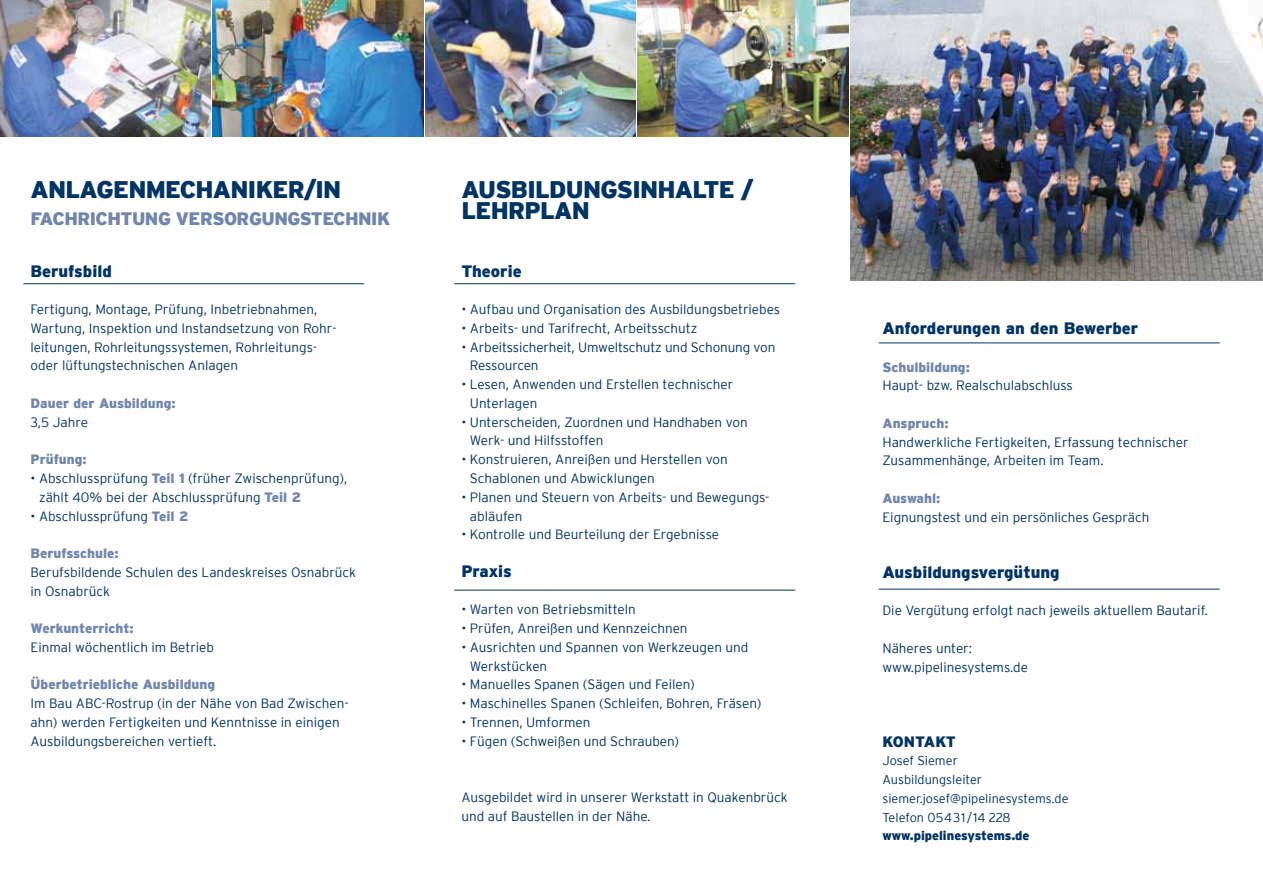
<style>
.page{position:relative;width:1263px;height:893px;background:#fff}
.page>*{position:absolute;margin:0;border:0;box-sizing:border-box;transform-origin:0 0}
.t1{font:900 24px/21px "Interstate";letter-spacing:-.03em;color:#003462}
.t2{font:900 18px "Interstate";letter-spacing:-.03em;color:#7186ab}
.t3{font:900 16.5px "Interstate";color:#003462}
.t4{font:900 15px "Interstate";color:#003462}
.t5{font:300 13.5px/18.8px "Interstate";color:#003462}
.t6{font:900 13.5px "Interstate";color:#7186ab}
.t7{font:300 12.75px/18.8px "Interstate";color:#003462}
.t8{font:900 12.75px "Interstate";color:#003462}
.s1{font-weight:900;color:#7186ab}
</style>
<div class="page">
<hr style="left:454px;top:283px;width:341px;height:1px;background:#003462">
<hr style="left:454px;top:590px;width:341px;height:1px;background:#003462">
<hr style="left:23px;top:283px;width:341px;height:1px;background:#003462">
<hr style="left:879px;top:589px;width:341px;height:1px;background:#003462">
<hr style="left:879px;top:343px;width:341px;height:1px;background:#003462">
<img style="left:638px;top:0;width:210px;height:136px">
<img style="left:213px;top:0;width:210px;height:136px">
<img style="left:0;top:0;width:210px;height:136px">
<img style="left:425px;top:0;width:211px;height:136px">
<img style="left:850px;top:0;width:413px;height:281px">
<h1 class="t1" style="left:31px;top:179px;width:312px">Anlagenmechaniker/in</h1>
<h2 class="t2" style="left:31px;top:208px;width:361px">Fachrichtung Versorgungstechnik</h2>
<p class="t3" style="left:31px;top:261px;width:83px">Berufsbild</p>
<p class="t5" style="left:31px;top:300px;width:308px">Fertigung, Montage, Prüfung, Inbetriebnahmen, Wartung, Inspektion und Instandsetzung von Rohr&shy;leitungen, Rohrleitungssystemen, Rohrleitungs&shy;oder lüftungstechnischen Anlagen</p>
<p class="t6" style="left:31px;top:395px;width:147px">Dauer der Ausbildung:</p>
<p class="t5" style="left:31px;top:412px;width:59px">3,5 Jahre</p>
<p class="t6" style="left:31px;top:452px;width:58px">Prüfung:</p>
<p class="t5" style="left:39px;top:469px;width:310px;text-indent:-9px">• Abschlussprüfung <span class="s1">Teil 1</span> (früher Zwischenprüfung), zählt 40% bei der Abschlussprüfung <span class="s1">Teil 2</span></p>
<p class="t5" style="left:31px;top:506px;width:159px">• Abschlussprüfung <span class="s1">Teil 2</span></p>
<p class="t6" style="left:31px;top:545px;width:90px">Berufsschule:</p>
<p class="t5" style="left:31px;top:562px;width:327px">Berufsbildende Schulen des Landeskreises Osnabrück in Osnabrück</p>
<p class="t6" style="left:31px;top:620px;width:105px">Werkunterricht:</p>
<p class="t5" style="left:31px;top:637px;width:185px">Einmal wöchentlich im Betrieb</p>
<p class="t6" style="left:31px;top:677px;width:186px">Überbetriebliche Ausbildung</p>
<p class="t5" style="left:31px;top:694px;width:320px">Im Bau ABC-Rostrup (in der Nähe von Bad Zwischen&shy;ahn) werden Fertigkeiten und Kenntnisse in einigen<br>Ausbildungsbereichen vertieft.</p>
<h1 class="t1" style="left:461px;top:179px;width:294px">Ausbildungsinhalte /<br>Lehrplan</h1>
<p class="t3" style="left:461px;top:261px;width:62px">Theorie</p>
<p class="t5" style="left:461px;top:300px;width:320px">• Aufbau und Organisation des Ausbildungsbetriebes</p>
<p class="t5" style="left:461px;top:319px;width:237px">• Arbeits- und Tarifrecht, Arbeitsschutz</p>
<p class="t5" style="left:470px;top:337px;width:307px;text-indent:-9px">• Arbeitssicherheit, Umweltschutz und Schonung von<br>Ressourcen</p>
<p class="t5" style="left:470px;top:375px;width:265px;text-indent:-9px">• Lesen, Anwenden und Erstellen technischer<br>Unterlagen</p>
<p class="t5" style="left:470px;top:412px;width:279px;text-indent:-9px">• Unterscheiden, Zuordnen und Handhaben von<br>Werk- und Hilfsstoffen</p>
<p class="t5" style="left:470px;top:450px;width:259px;text-indent:-9px">• Konstruieren, Anreißen und Herstellen von<br>Schablonen und Abwicklungen</p>
<p class="t5" style="left:470px;top:487px;width:301px;text-indent:-9px">• Planen und Steuern von Arbeits- und Bewegungs&shy;abläufen</p>
<p class="t5" style="left:461px;top:525px;width:259px">• Kontrolle und Beurteilung der Ergebnisse</p>
<p class="t3" style="left:461px;top:561px;width:52px">Praxis</p>
<p class="t5" style="left:461px;top:600px;width:176px">• Warten von Betriebsmitteln</p>
<p class="t5" style="left:461px;top:619px;width:228px">• Prüfen, Anreißen und Kennzeichnen</p>
<p class="t5" style="left:470px;top:637px;width:280px;text-indent:-9px">• Ausrichten und Spannen von Werkzeugen und<br>Werkstücken</p>
<p class="t5" style="left:461px;top:675px;width:235px">• Manuelles Spanen (Sägen und Feilen)</p>
<p class="t5" style="left:461px;top:694px;width:301px">• Maschinelles Spanen (Schleifen, Bohren, Fräsen)</p>
<p class="t5" style="left:461px;top:712px;width:131px">• Trennen, Umformen</p>
<p class="t5" style="left:461px;top:731px;width:219px">• Fügen (Schweißen und Schrauben)</p>
<p class="t5" style="left:461px;top:787px;width:328px">Ausgebildet wird in unserer Werkstatt in Quakenbrück und auf Baustellen in der Nähe.</p>
<p class="t3" style="left:882px;top:319px;width:257px">Anforderungen an den Bewerber</p>
<p class="t6" style="left:882px;top:359px;width:89px">Schulbildung:</p>
<p class="t5" style="left:882px;top:376px;width:192px">Haupt- bzw. Realschulabschluss</p>
<p class="t6" style="left:882px;top:415px;width:68px">Anspruch:</p>
<p class="t5" style="left:882px;top:432px;width:308px">Handwerkliche Fertigkeiten, Erfassung technischer<br>Zusammenhänge, Arbeiten im Team.</p>
<p class="t6" style="left:882px;top:490px;width:60px">Auswahl:</p>
<p class="t5" style="left:882px;top:507px;width:269px">Eignungstest und ein persönliches Gespräch</p>
<p class="t3" style="left:882px;top:563px;width:179px">Ausbildungsvergütung</p>
<p class="t5" style="left:882px;top:601px;width:327px">Die Vergütung erfolgt nach jeweils aktuellem Bautarif.</p>
<p class="t5" style="left:882px;top:639px;width:147px">Näheres unter: www.pipelinesystems.de</p>
<p class="t4" style="left:882px;top:733px;width:75px">Kontakt</p>
<p class="t7" style="left:882px;top:751px;width:188px">Josef Siemer<br>Ausbildungsleiter siemer.josef@pipelinesystems.de<br>Telefon 05431/14 228</p>
<p class="t8" style="left:882px;top:829px;width:149px">www.pipelinesystems.de</p>
</div>
